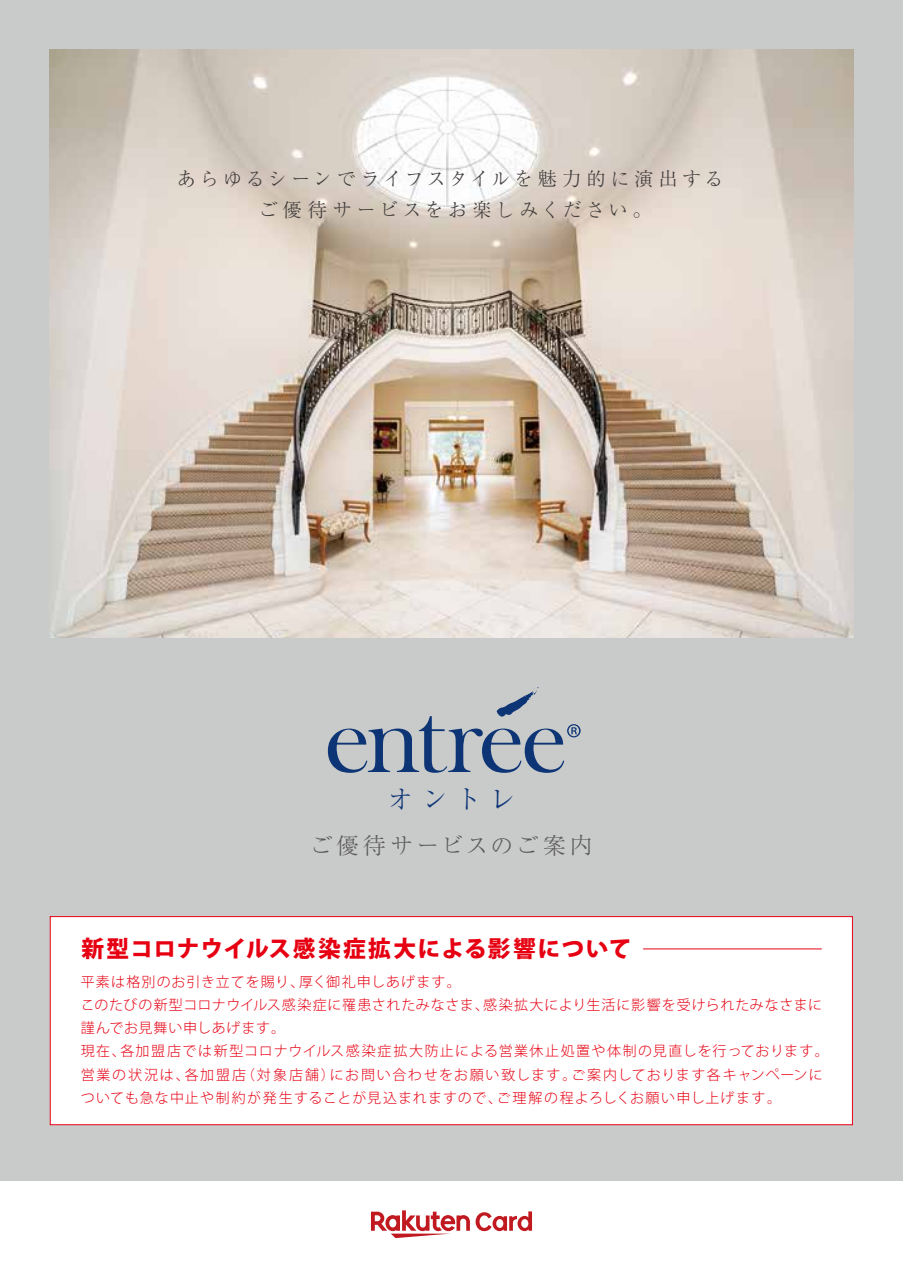
<style>
.page{position:relative;width:903px;height:1275px;background:#fff}
.page>*{position:absolute;margin:0;border:0;box-sizing:border-box;transform-origin:0 0}
.t1{font:300 26.25px "Ryumin Pro";color:#0d3576}
.t2{font:800 22.75px "Koz Go Pr 6 N";letter-spacing:.05em;color:#e60012}
.t3{font:300 22.75px "Ryumin Pro";letter-spacing:.155em;color:#5c5a5a}
.t4{font:300 19.25px/31.5px "Ryumin Pro";letter-spacing:.2em;color:#3e3a39;text-align:center}
.t5{font:300 14px/23.3px "Koz Go Pr 6 N";letter-spacing:.075em;color:#e60012}
</style>
<div class="page">
<div style="left:0;top:0;width:903px;height:1181px;background:#c9caca"></div>
<img style="left:50px;top:50px;width:803px;height:587px">
<svg style="left:328px;top:687px;width:253px;height:86px"></svg>
<svg style="left:371px;top:1210px;width:99px;height:28px"></svg>
<svg style="left:476px;top:1211px;width:56px;height:20px"></svg>
<div style="left:50px;top:917px;width:802px;height:208px;background:#fff"></div>
<div style="left:50px;top:916px;width:803px;height:209px;border:1px solid #e60012"></div>
<hr style="left:643px;top:948px;width:179px;height:1px;background:#e60012">
<h3 class="t4" style="left:177px;top:161px;width:548px">あらゆるシーンでライフスタイルを魅力的に演出するご優待サービスをお楽しみください。</h3>
<h1 class="t1" style="left:387px;top:778px;width:129px">オントレ</h1>
<h2 class="t3" style="left:310px;top:827px;width:284px">ご優待サービスのご案内</h2>
<h2 class="t2" style="left:82px;top:935px;width:551px">新型コロナウイルス感染症拡大による影響について</h2>
<p class="t5" style="left:81px;top:970px;width:750px">平素は格別のお引き立てを賜り、厚く御礼申しあげます。<br>このたびの新型コロナウイルス感染症に罹患されたみなさま、感染拡大により生活に影響を受けられたみなさまに謹んでお見舞い申しあげます。<br>現在、各加盟店では新型コロナウイルス感染症拡大防止による営業休止処置や体制の見直しを行っております。営業の状況は、各加盟店（対象店舗）にお問い合わせをお願い致します。ご案内しております各キャンペーンについても急な中止や制約が発生することが見込まれますので、ご理解の程よろしくお願い申し上げます。</p>
</div>
